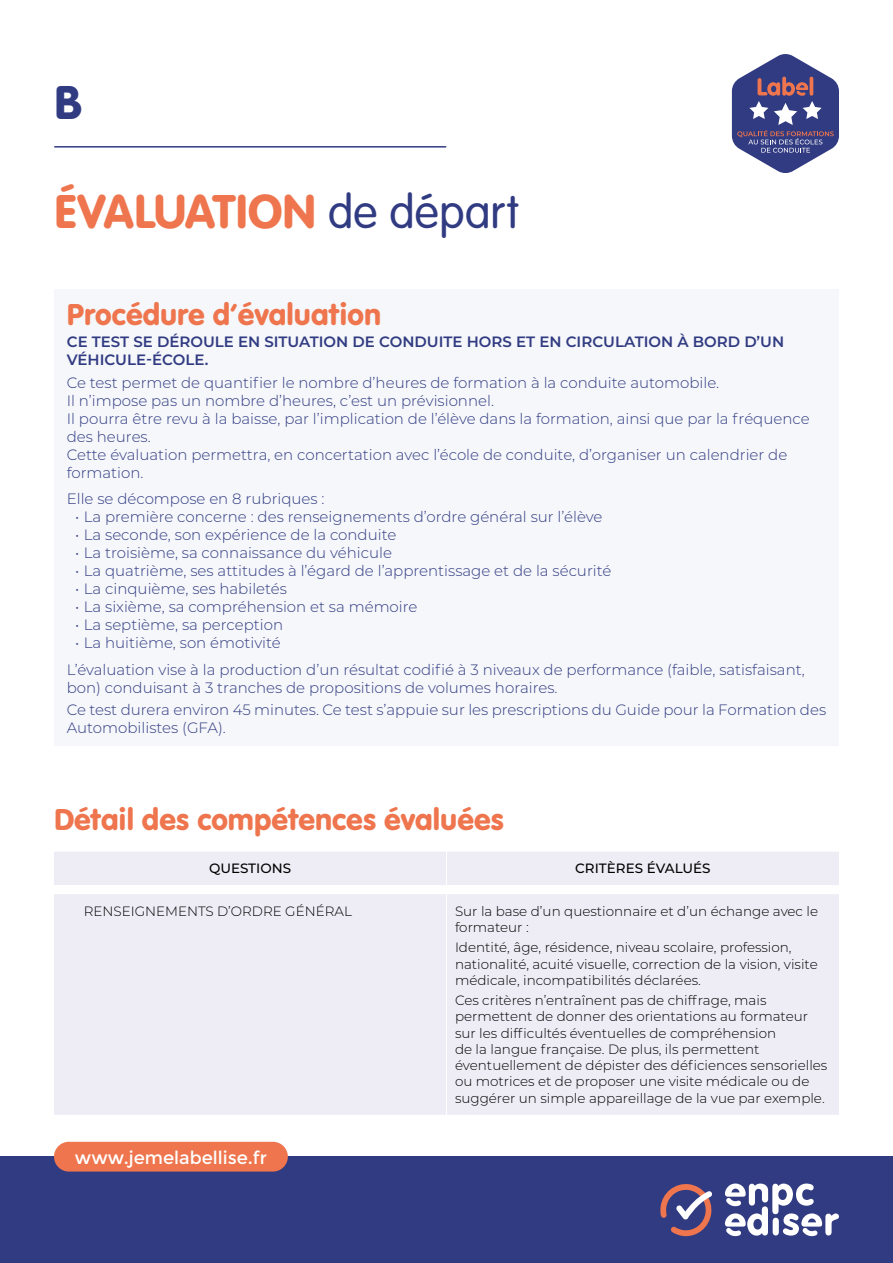
<style>
.page{position:relative;width:893px;height:1263px;background:#fff}
.page>*{position:absolute;margin:0;border:0;box-sizing:border-box;transform-origin:0 0}
.t1{font:49.5px "VAG Rundschrift D";letter-spacing:-.005em;color:#ee754d}
.t2{font:49.5px "VAG Rundschrift D";color:#313b82}
.t3{font:31.5px "VAG Rundschrift D";color:#ee754d}
.t4{font:18px "Montserrat";color:#fff}
.t5{font:300 15px/18px "Montserrat";color:#313b82}
.t6{font:600 15px/18px "Montserrat";color:#313b82}
.t7{font:300 13.5px/16.2px "Montserrat";color:#000}
.t8{font:500 13.5px "Montserrat";color:#000}
.s1{font-weight:300;color:#313b82}
</style>
<div class="page">
<div style="left:54px;top:289px;width:785px;height:457px;background:#f5f7fa"></div>
<div style="left:0;top:1157px;width:893px;height:106px;background:#313b82"></div>
<svg style="left:725px;top:1183px;width:114px;height:53px"></svg>
<svg style="left:660px;top:1184px;width:52px;height:52px"></svg>
<hr style="left:55px;top:146px;width:391px;height:2px;background:#313b82">
<div style="left:54px;top:1142px;width:234px;height:29px;background:#ee754d;border-radius:15px"></div>
<svg style="left:732px;top:54px;width:107px;height:119px"></svg>
<div style="left:54px;top:852px;width:785px;height:263px;background:#eeedf6"></div>
<div style="left:54px;top:886px;width:785px;height:8px;background:#fff"></div>
<hr style="left:446px;top:852px;width:1px;height:34px;background:#fff">
<hr style="left:446px;top:894px;width:1px;height:221px;background:#fff">
<h1 class="t2" style="left:54px;top:73px;width:30px">B</h1>
<h1 class="t1" style="left:54px;top:182px;width:466px">ÉVALUATION <span class="s1">de départ</span></h1>
<h2 class="t3" style="left:67px;top:296px;width:316px">Procédure d’évaluation</h2>
<p class="t6" style="left:67px;top:332px;width:719px">CE TEST SE DÉROULE EN SITUATION DE CONDUITE HORS ET EN CIRCULATION À BORD D’UN<br>VÉHICULE-ÉCOLE.</p>
<p class="t5" style="left:67px;top:373px;width:744px">Ce test permet de quantifier le nombre d’heures de formation à la conduite automobile.<br>Il n’impose pas un nombre d’heures, c’est un prévisionnel.<br>Il pourra être revu à la baisse, par l’implication de l’élève dans la formation, ainsi que par la fréquence des heures.<br>Cette évaluation permettra, en concertation avec l’école de conduite, d’organiser un calendrier de formation.</p>
<p class="t5" style="left:67px;top:489px;width:259px">Elle se décompose en 8 rubriques :</p>
<p class="t5" style="left:75px;top:507px;width:529px">• La première concerne : des renseignements d’ordre général sur l’élève</p>
<p class="t5" style="left:75px;top:525px;width:323px">• La seconde, son expérience de la conduite</p>
<p class="t5" style="left:75px;top:543px;width:318px">• La troisième, sa connaissance du véhicule</p>
<p class="t5" style="left:75px;top:561px;width:538px">• La quatrième, ses attitudes à l’égard de l’apprentissage et de la sécurité</p>
<p class="t5" style="left:75px;top:579px;width:213px">• La cinquième, ses habiletés</p>
<p class="t5" style="left:75px;top:597px;width:344px">• La sixième, sa compréhension et sa mémoire</p>
<p class="t5" style="left:75px;top:615px;width:209px">• La septième, sa perception</p>
<p class="t5" style="left:67px;top:629px;width:740px;line-height:26.5px;text-indent:9px">• La huitième, son émotivité<br>L’évaluation vise à la production d’un résultat codifié à 3 niveaux de performance (faible, satisfaisant,</p>
<p class="t5" style="left:67px;top:676px;width:761px;line-height:22.2px">bon) conduisant à 3 tranches de propositions de volumes horaires.<br>Ce test durera environ 45 minutes. Ce test s’appuie sur les prescriptions du Guide pour la Formation des</p>
<p class="t5" style="left:67px;top:718px;width:161px">Automobilistes (GFA).</p>
<h2 class="t3" style="left:54px;top:801px;width:452px">Détail des compétences évaluées</h2>
<p class="t8" style="left:209px;top:859px;width:84px">QUESTIONS</p>
<p class="t8" style="left:575px;top:859px;width:137px">CRITÈRES ÉVALUÉS</p>
<p class="t7" style="left:84px;top:902px;width:270px">RENSEIGNEMENTS D’ORDRE GÉNÉRAL</p>
<p class="t7" style="left:455px;top:902px;width:365px">Sur la base d’un questionnaire et d’un échange avec le formateur :</p>
<p class="t7" style="left:455px;top:939px;width:364px">Identité, âge, résidence, niveau scolaire, profession, nationalité, acuité visuelle, correction de la vision, visite médicale, incompatibilités déclarées.</p>
<p class="t7" style="left:455px;top:992px;width:374px">Ces critères n’entraînent pas de chiffrage, mais permettent de donner des orientations au formateur sur les difficultés éventuelles de compréhension<br>de la langue française. De plus, ils permettent éventuellement de dépister des déficiences sensorielles ou motrices et de proposer une visite médicale ou de suggérer un simple appareillage de la vue par exemple.</p>
<p class="t4" style="left:75px;top:1147px;width:193px">www.jemelabellise.fr</p>
</div>
